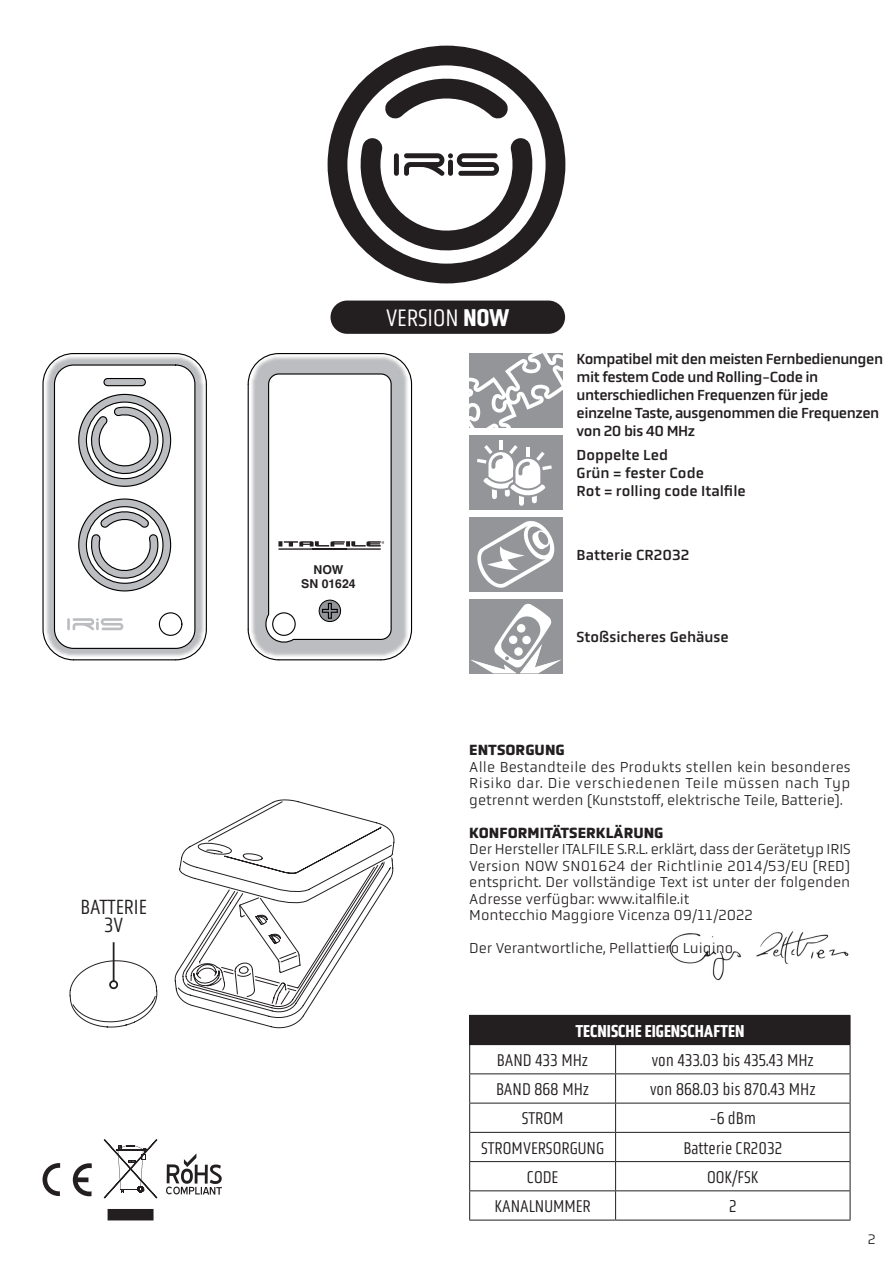
<style>
.page{position:relative;width:893px;height:1263px;background:#fff}
.page>*{position:absolute;margin:0;border:0;box-sizing:border-box;transform-origin:0 0}
.t1{font:300 24.75px "Obvia Condensed";color:#fff}
.t2{font:300 21.3px/17.9px "Obvia Condensed";color:#231f20;text-align:center}
.t3{font:300 17.7px "Obvia Condensed";color:#231f20}
.t4{font:500 17.7px "Obvia Condensed";color:#fff}
.t5{font:300 15px/16.5px "Obvia";color:#231f20;text-align:justify}
.t6{font:15px/18px "Obvia";letter-spacing:-.03em;color:#231f20}
.t7{font:15px/18px "Obvia";color:#231f20}
.t8{font:700 15px "Obvia";color:#231f20}
.t9{font:300 14.25px "Obvia";color:#231f20}
.t10{font:700 12.3px/13.8px "Helvetica";color:#231f20;text-align:center}
.s1{font-weight:500}
</style>
<div class="page">
<svg style="left:247px;top:353px;width:166px;height:308px"></svg>
<div style="left:272px;top:612px;width:24px;height:24px;border:1px solid #000001;border-radius:50%"></div>
<svg style="left:42px;top:353px;width:165px;height:308px"></svg>
<div style="left:469px;top:599px;width:93px;height:74px;background:#939598"></div>
<svg style="left:470px;top:604px;width:91px;height:69px"></svg>
<svg style="left:469px;top:353px;width:93px;height:75px"></svg>
<div style="left:469px;top:435px;width:93px;height:75px;background:#939598"></div>
<hr style="left:499px;top:440px;width:4px;height:10px;background:#fff">
<svg style="left:477px;top:445px;width:75px;height:61px"></svg>
<div style="left:469px;top:517px;width:93px;height:75px;background:#939598"></div>
<svg style="left:477px;top:521px;width:77px;height:67px"></svg>
<div style="left:330px;top:301px;width:235px;height:33px;background:#231f20;border-radius:17px"></div>
<svg style="left:328px;top:46px;width:237px;height:237px"></svg>
<svg style="left:352px;top:137px;width:181px;height:122px"></svg>
<svg style="left:384px;top:71px;width:125px;height:49px"></svg>
<svg style="left:69px;top:799px;width:326px;height:229px"></svg>
<hr style="left:113px;top:942px;width:2px;height:39px;background:#231f20">
<div style="left:109px;top:980px;width:9px;height:9px;border:2px solid #231f20;border-radius:50%"></div>
<svg style="left:166px;top:1153px;width:56px;height:42px"></svg>
<svg style="left:108px;top:1209px;width:46px;height:11px"></svg>
<svg style="left:103px;top:1139px;width:55px;height:60px"></svg>
<svg style="left:43px;top:1163px;width:17px;height:33px"></svg>
<svg style="left:73px;top:1163px;width:19px;height:33px"></svg>
<img style="left:669px;top:931px;width:180px;height:50px">
<div style="left:470px;top:1015px;width:380px;height:29px;background:#231f20"></div>
<hr style="left:469px;top:1015px;width:147px;height:1px;background:#231f20">
<hr style="left:469px;top:1044px;width:147px;height:1px;background:#231f20">
<hr style="left:616px;top:1044px;width:234px;height:1px;background:#231f20">
<hr style="left:469px;top:1073px;width:147px;height:1px;background:#231f20">
<hr style="left:616px;top:1073px;width:234px;height:1px;background:#231f20">
<hr style="left:469px;top:1103px;width:147px;height:1px;background:#231f20">
<hr style="left:616px;top:1103px;width:234px;height:1px;background:#231f20">
<hr style="left:469px;top:1132px;width:147px;height:1px;background:#231f20">
<hr style="left:616px;top:1132px;width:234px;height:1px;background:#231f20">
<hr style="left:469px;top:1161px;width:147px;height:1px;background:#231f20">
<hr style="left:616px;top:1161px;width:234px;height:1px;background:#231f20">
<hr style="left:469px;top:1190px;width:147px;height:1px;background:#231f20">
<svg style="left:469px;top:1016px;width:1px;height:204px"></svg>
<hr style="left:616px;top:1190px;width:234px;height:1px;background:#231f20">
<svg style="left:615px;top:1045px;width:1px;height:175px"></svg>
<svg style="left:850px;top:1016px;width:1px;height:204px"></svg>
<hr style="left:469px;top:1220px;width:147px;height:1px;background:#231f20">
<hr style="left:616px;top:1220px;width:234px;height:1px;background:#231f20">
<h2 class="t2" style="left:80px;top:898px;width:68px">BATTERIE<br>3V</h2>
<h1 class="t1" style="left:386px;top:303px;width:125px">VERSION <span class="s1">NOW</span></h1>
<p class="t10" style="left:301px;top:564px;width:56px">NOW<br>SN 01624</p>
<p class="t6" style="left:577px;top:350px;width:308px">Kompatibel mit den meisten Fernbedienungen mit festem Code und Rolling-Code in unterschiedlichen Frequenzen für jede einzelne Taste, ausgenommen die Frequenzen von 20 bis 40 MHz</p>
<p class="t7" style="left:577px;top:446px;width:171px">Doppelte Led<br>Grün = fester Code<br>Rot = rolling code Italfile</p>
<p class="t7" style="left:577px;top:546px;width:114px">Batterie CR2032</p>
<p class="t7" style="left:577px;top:628px;width:154px">Stoßsicheres Gehäuse</p>
<p class="t8" style="left:469px;top:741px;width:97px">ENTSORGUNG</p>
<p class="t5" style="left:469px;top:759px;width:383px">Alle Bestandteile des Produkts stellen kein besonderes Risiko dar. Die verschiedenen Teile müssen nach Typ getrennt werden (Kunststoff, elektrische Teile, Batterie).</p>
<p class="t8" style="left:469px;top:824px;width:196px">KONFORMITÄTSERKLÄRUNG</p>
<p class="t5" style="left:469px;top:841px;width:383px;text-align:left">Der Hersteller ITALFILE S.R.L. erklärt, dass der Gerätetyp IRIS Version NOW SN01624 der Richtlinie 2014/53/EU (RED) entspricht. Der vollständige Text ist unter der folgenden Adresse verfügbar: www.italfile.it<br>Montecchio Maggiore Vicenza 09/11/2022</p>
<p class="t5" style="left:469px;top:940px;width:265px">Der Verantwortliche, Pellattiero Luigino</p>
<p class="t4" style="left:575px;top:1020px;width:171px">TECNISCHE EIGENSCHAFTEN</p>
<p class="t3" style="left:497px;top:1050px;width:93px">BAND 433 MHz</p>
<p class="t3" style="left:652px;top:1050px;width:164px">von 433.03 bis 435.43 MHz</p>
<p class="t3" style="left:496px;top:1079px;width:95px">BAND 868 MHz</p>
<p class="t3" style="left:650px;top:1079px;width:167px">von 868.03 bis 870.43 MHz</p>
<p class="t3" style="left:522px;top:1108px;width:43px">STROM</p>
<p class="t3" style="left:709px;top:1108px;width:48px">-6 dBm</p>
<p class="t3" style="left:481px;top:1137px;width:125px">STROMVERSORGUNG</p>
<p class="t3" style="left:683px;top:1137px;width:100px">Batterie CR2032</p>
<p class="t3" style="left:527px;top:1167px;width:33px">CODE</p>
<p class="t3" style="left:707px;top:1167px;width:53px">OOK/FSK</p>
<p class="t3" style="left:494px;top:1196px;width:98px">KANALNUMMER</p>
<p class="t3" style="left:729px;top:1196px;width:9px">2</p>
<p class="t9" style="left:868px;top:1231px;width:9px">2</p>
</div>
